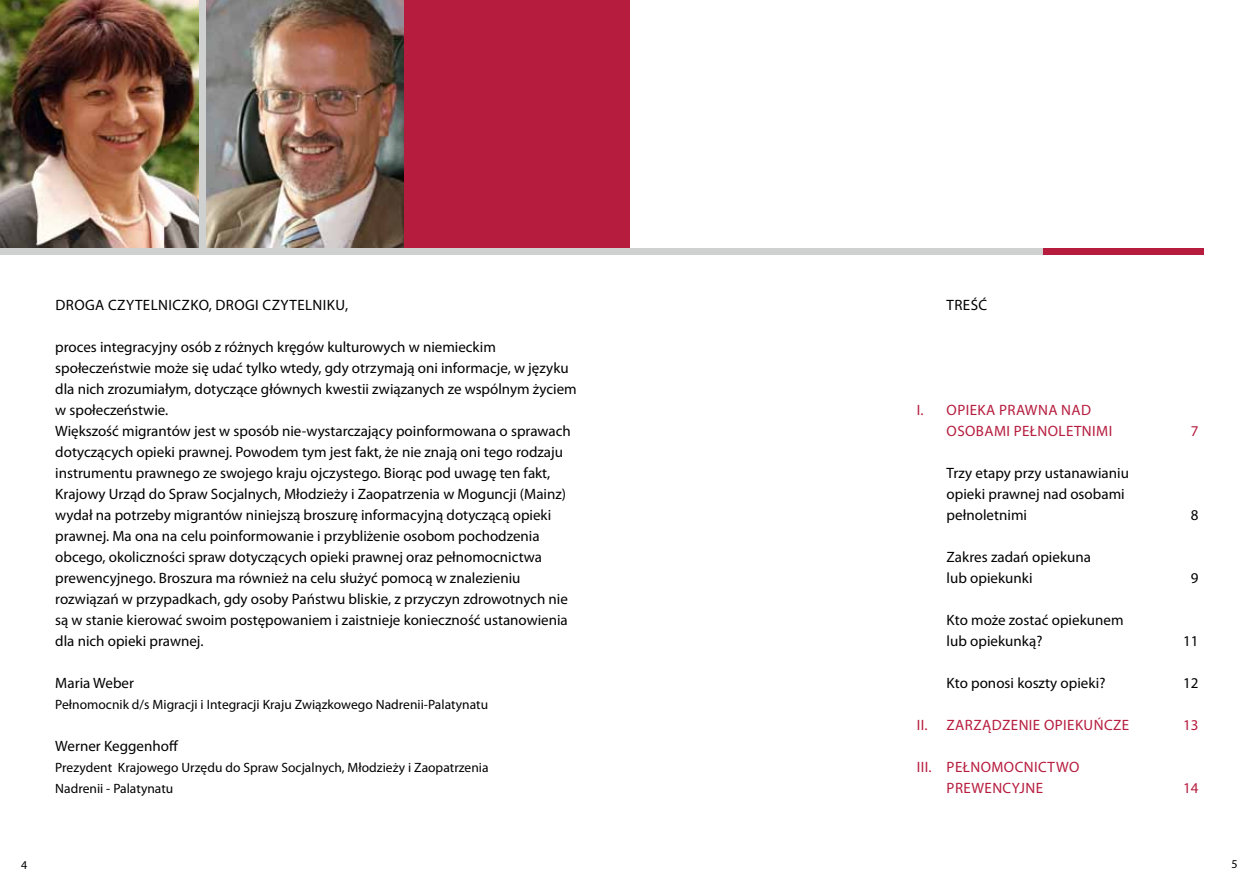
<style>
.page{position:relative;width:1259px;height:893px;background:#fff}
.page>*{position:absolute;margin:0;border:0;box-sizing:border-box;transform-origin:0 0}
.t1{font:15px/21px "Myriad Pro";color:#000}
.t2{font:15px "Myriad Pro";letter-spacing:.03em;color:#b61c3e}
.t3{font:13.5px/21px "Myriad Pro";color:#000}
.t4{font:12px "Myriad Pro";color:#000}
</style>
<div class="page">
<div style="left:0;top:0;width:629px;height:253px;background:#b61c3e"></div>
<img style="left:0;top:0;width:199px;height:249px">
<img style="left:205px;top:0;width:199px;height:249px">
<div style="left:0;top:249px;width:1185px;height:6px;background:#cfd0d0"></div>
<div style="left:1043px;top:249px;width:160px;height:6px;background:#b61c3e"></div>
<div style="left:199px;top:0;width:6px;height:252px;background:#cfd0d0"></div>
<p class="t1" style="left:55px;top:294px;width:89px">Droga Czytelniczko</p>
<p class="t1" style="left:209px;top:294px;width:90px">, Drogi Czytelnik</p>
<p class="t1" style="left:335px;top:294px;width:14px">u,</p>
<p class="t1" style="left:55px;top:336px;width:523px">proces integracyjny osób z różnych kręgów kulturowych w niemieckim społeczeństwie może się udać tylko wtedy, gdy otrzymają oni informacje, w języku dla nich zrozumiałym, dotyczące głównych kwestii związanych ze wspólnym życiem w społeczeństwie.<br>Większość migrantów jest w sposób nie-wystarczający poinformowana o sprawach dotyczących opieki prawnej. Powodem tym jest fakt, że nie znają oni tego rodzaju instrumentu prawnego ze swojego kraju ojczystego. Biorąc pod uwagę ten fakt, Krajowy Urząd do Spraw Socjalnych, Młodzieży i Zaopatrzenia w Moguncji (Mainz) wydał na potrzeby migrantów niniejszą broszurę informacyjną dotyczącą opieki prawnej. Ma ona na celu poinformowanie i przybliżenie osobom pochodzenia obcego, okoliczności spraw dotyczących opieki prawnej oraz pełnomocnictwa prewencyjnego. Broszura ma również na celu służyć pomocą w znalezieniu rozwiązań w przypadkach, gdy osoby Państwu bliskie, z przyczyn zdrowotnych nie są w stanie kierować swoim postępowaniem i zaistnieje konieczność ustanowienia dla nich opieki prawnej.</p>
<p class="t1" style="left:55px;top:672px;width:80px">Maria Weber</p>
<p class="t3" style="left:55px;top:693px;width:434px">Pełnomocnik d/s Migracji i Integracji Kraju Związkowego Nadrenii-Palatynatu</p>
<p class="t1" style="left:55px;top:735px;width:125px">Werner Keggenhoff</p>
<p class="t3" style="left:55px;top:756px;width:435px">Prezydent Krajowego Urzędu do Spraw Socjalnych, Młodzieży i Zaopatrzenia<br>Nadrenii - Palatynatu</p>
<p class="t1" style="left:946px;top:294px;width:42px">TREŚĆ</p>
<p class="t2" style="left:916px;top:400px;width:49px">I. Opieka</p>
<p class="t2" style="left:999px;top:400px;width:73px">prawnanad</p>
<p class="t2" style="left:916px;top:421px;width:13px">osobami</p>
<p class="t2" style="left:1013px;top:421px;width:9px">pełnoletnimi</p>
<p class="t2" style="left:1191px;top:421px;width:9px">7</p>
<p class="t1" style="left:946px;top:462px;width:184px">Trzy etapy przy ustanawianiu opieki prawnej nad osobami pełnoletnimi</p>
<p class="t1" style="left:1191px;top:504px;width:9px">8</p>
<p class="t1" style="left:946px;top:546px;width:146px">Zakres zadań opiekuna lub opiekunki</p>
<p class="t1" style="left:946px;top:609px;width:178px">Kto może zostać opiekunem lub opiekunką?</p>
<p class="t1" style="left:1191px;top:567px;width:9px">9</p>
<p class="t1" style="left:1183px;top:630px;width:17px">11</p>
<p class="t1" style="left:946px;top:672px;width:160px">Kto ponosi koszty opieki?</p>
<p class="t1" style="left:1183px;top:672px;width:17px">12</p>
<p class="t2" style="left:916px;top:715px;width:84px">II. Zarządzenie</p>
<p class="t2" style="left:1044px;top:715px;width:9px">opiek</p>
<p class="t2" style="left:1083px;top:715px;width:30px">uńcze</p>
<p class="t2" style="left:1183px;top:715px;width:17px">13</p>
<p class="t2" style="left:916px;top:757px;width:49px">III. Pełnomocnict</p>
<p class="t2" style="left:1056px;top:757px;width:23px">wo</p>
<p class="t2" style="left:916px;top:778px;width:15px">pre</p>
<p class="t2" style="left:971px;top:778px;width:23px">wenc</p>
<p class="t2" style="left:1011px;top:778px;width:17px">yjne</p>
<p class="t2" style="left:1183px;top:778px;width:17px">14</p>
<p class="t4" style="left:21px;top:858px;width:8px">4</p>
<p class="t4" style="left:1231px;top:856px;width:8px">5</p>
</div>
